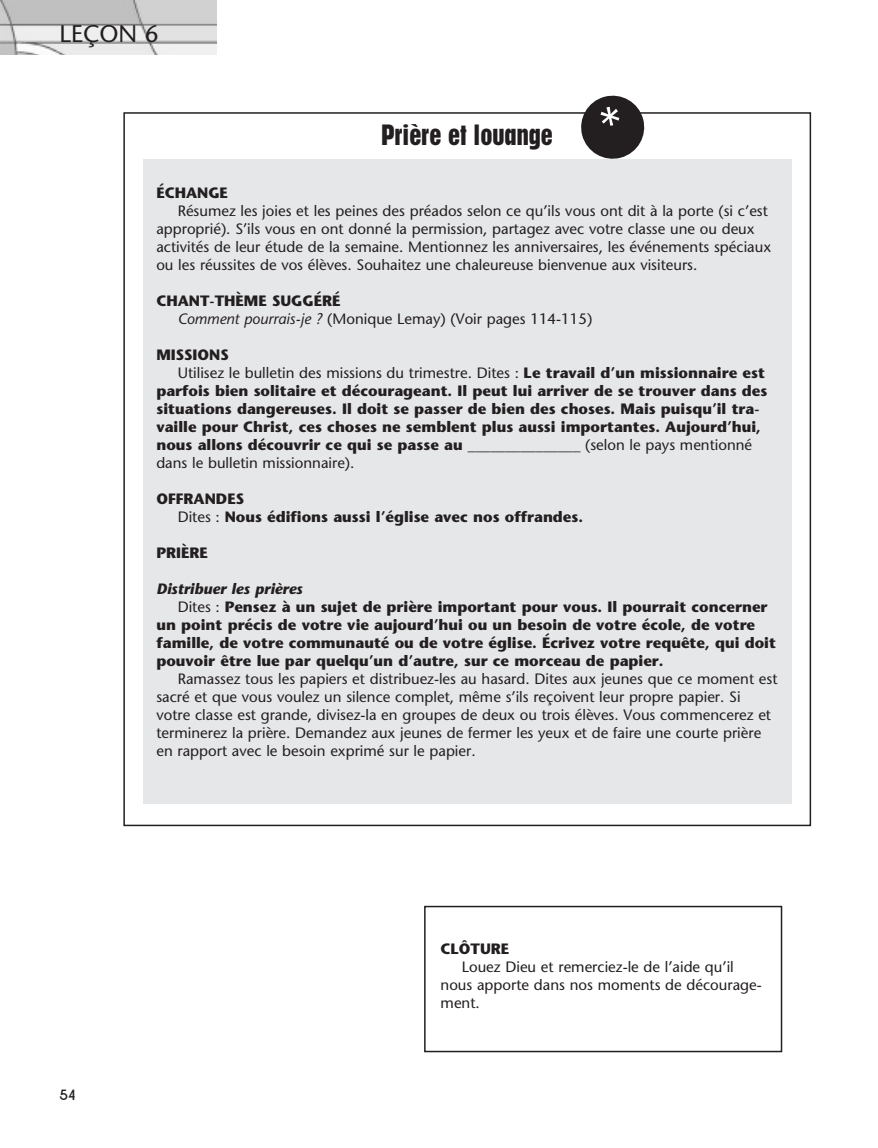
<style>
.page{position:relative;width:878px;height:1148px;background:#fff}
.page>*{position:absolute;margin:0;border:0;box-sizing:border-box;transform-origin:0 0}
.t1{font:700 condensed 27px "Placard";color:#231f20}
.t2{font:24px "Stone Sans";color:#231f20}
.t3{font:15px/18px "Stone Sans";color:#231f20}
.t4{font:700 15px/18px "Stone Sans";color:#231f20}
.t5{font:italic 700 15px "Stone Sans";color:#231f20}
.t6{font:700 15px "New Garden";color:#231f20}
.s1{font-weight:700}
.s2{font-style:italic}
.s3{font-weight:400}
</style>
<div class="page">
<img style="left:0;top:0;width:216px;height:54px">
<div style="left:143px;top:159px;width:648px;height:644px;background:#e6e7e9"></div>
<div style="left:424px;top:905px;width:358px;height:147px;border:2px solid #231f20"></div>
<svg style="left:577px;top:95px;width:70px;height:64px"></svg>
<h2 class="t2" style="left:60px;top:24px;width:101px">LEÇON 6</h2>
<h1 class="t1" style="left:381px;top:125px;width:173px">Prière et louange</h1>
<p class="t4" style="left:156px;top:185px;width:73px">ÉCHANGE</p>
<p class="t3" style="left:156px;top:203px;width:616px;text-indent:21px">Résumez les joies et les peines des préados selon ce qu’ils vous ont dit à la porte (si c’est approprié). S’ils vous en ont donné la permission, partagez avec votre classe une ou deux activités de leur étude de la semaine. Mentionnez les anniversaires, les événements spéciaux ou les réussites de vos élèves. Souhaitez une chaleureuse bienvenue aux visiteurs.</p>
<p class="t3" style="left:178px;top:293px;width:416px;text-indent:-21px"><span class="s1">CHANT-THÈME SUGGÉRÉ<br></span><span class="s2">Comment pourrais-je ?</span> (Monique Lemay) (Voir pages 114-115)</p>
<p class="t4" style="left:156px;top:347px;width:74px">MISSIONS</p>
<p class="t3" style="left:178px;top:365px;width:589px">Utilisez le bulletin des missions du trimestre. Dites : <span class="s1">Le travail d’un missionnaire est</span></p>
<p class="t4" style="left:156px;top:383px;width:612px">parfois bien solitaire et décourageant. Il peut lui arriver de se trouver dans des</p>
<p class="t4" style="left:156px;top:401px;width:604px">situations dangereuses. Il doit se passer de bien des choses. Mais puisqu’il tra-</p>
<p class="t4" style="left:156px;top:419px;width:606px">vaille pour Christ, ces choses ne semblent plus aussi importantes. Aujourd’hui,</p>
<p class="t4" style="left:156px;top:437px;width:597px">nous allons découvrir ce qui se passe au _______________ <span class="s3">(selon le pays mentionné</span></p>
<p class="t3" style="left:156px;top:455px;width:200px">dans le bulletin missionnaire).</p>
<p class="t4" style="left:178px;top:491px;width:407px;text-indent:-21px">OFFRANDES<br><span class="s3">Dites :</span> Nous édifions aussi l’église avec nos offrandes.</p>
<p class="t4" style="left:156px;top:545px;width:53px">PRIÈRE</p>
<p class="t5" style="left:156px;top:583px;width:148px">Distribuer les prières</p>
<p class="t4" style="left:178px;top:599px;width:591px"><span class="s3">Dites :</span> Pensez à un sujet de prière important pour vous. Il pourrait concerner</p>
<p class="t4" style="left:156px;top:617px;width:600px">un point précis de votre vie aujourd’hui ou un besoin de votre école, de votre</p>
<p class="t4" style="left:156px;top:635px;width:621px">famille, de votre communauté ou de votre église. Écrivez votre requête, qui doit</p>
<p class="t4" style="left:156px;top:653px;width:508px">pouvoir être lue par quelqu’un d’autre, sur ce morceau de papier.</p>
<p class="t3" style="left:156px;top:671px;width:622px;text-indent:21px">Ramassez tous les papiers et distribuez-les au hasard. Dites aux jeunes que ce moment est sacré et que vous voulez un silence complet, même s’ils reçoivent leur propre papier. Si votre classe est grande, divisez-la en groupes de deux ou trois élèves. Vous commencerez et terminerez la prière. Demandez aux jeunes de fermer les yeux et de faire une courte prière en rapport avec le besoin exprimé sur le papier.</p>
<p class="t6" style="left:60px;top:1086px;width:17px">54</p>
<p class="t4" style="left:440px;top:941px;width:70px">CLÔTURE</p>
<p class="t3" style="left:440px;top:959px;width:322px;text-indent:21px">Louez Dieu et remerciez-le de l’aide qu’il nous apporte dans nos moments de décourage&shy;ment.</p>
</div>
